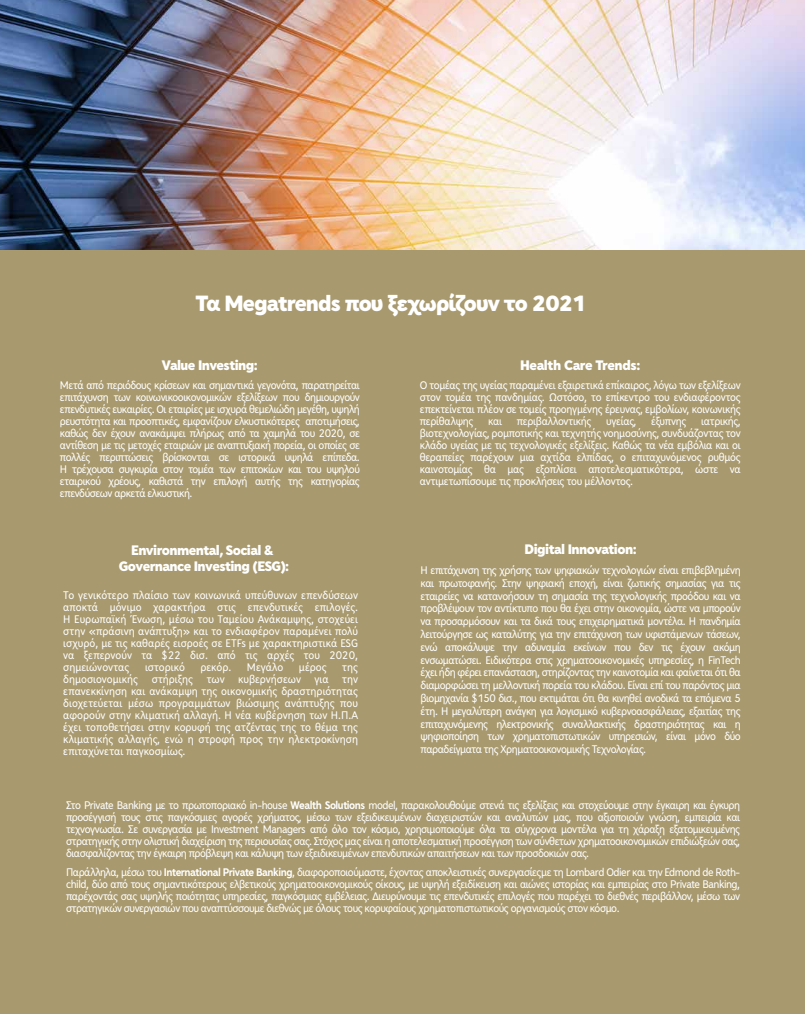
<style>
.page{position:relative;width:805px;height:1015px;background:#fff}
.page>*{position:absolute;margin:0;border:0;box-sizing:border-box;transform-origin:0 0}
.t1{font:900 24px "Piraeus Sans";letter-spacing:-.035em;color:#fff}
.t2{font:900 15px/16px "Piraeus Sans";letter-spacing:-.035em;color:#fff;text-align:center}
.t3{font:12px/12px "Piraeus Sans";letter-spacing:-.04em;color:#fff;text-align:justify;scale:.95 1}
.t4{font:12px "Piraeus Sans";color:#fff;scale:.95 1}
.s1{font-weight:700}
</style>
<div class="page">
<div style="left:0;top:249px;width:805px;height:765px;background:#a8996e"></div>
<img style="left:0;top:0;width:805px;height:250px">
<h1 class="t1" style="left:196px;top:290px;width:393px">Τα Megatrends που ξεχωρίζουν το 2021</h1>
<p class="t2" style="left:162px;top:357px;width:97px">Value Investing:</p>
<p class="t3" style="left:60px;top:380px;width:317px">Μετά από περιόδους κρίσεων και σημαντικά γεγονότα, παρατηρείται επιτάχυνση των κοινωνικοοικονομικών εξελίξεων που δημιουργούν επενδυτικές ευκαιρίες. Οι εταιρίες με ισχυρά θεμελιώδη μεγέθη, υψηλή ρευστότητα και προοπτικές, εμφανίζουν ελκυστικότερες αποτιμήσεις, καθώς δεν έχουν ανακάμψει πλήρως από τα χαμηλά του 2020, σε αντίθεση με τις μετοχές εταιριών με αναπτυξιακή πορεία, οι οποίες σε πολλές περιπτώσεις βρίσκονται σε ιστορικά υψηλά επίπεδα.<br>Η τρέχουσα συγκυρία στον τομέα των επιτοκίων και του υψηλού εταιρικού χρέους, καθιστά την επιλογή αυτής της κατηγορίας επενδύσεων αρκετά ελκυστική.</p>
<p class="t2" style="left:119px;top:542px;width:172px">Environmental, Social &amp;<br>Governance Investing (ESG):</p>
<p class="t3" style="left:63px;top:590px;width:312px">Το γενικότερο πλαίσιο των κοινωνικά υπεύθυνων επενδύσεων αποκτά μόνιμο χαρακτήρα στις επενδυτικές επιλογές.<br>Η Ευρωπαϊκή Ένωση, μέσω του Ταμείου Ανάκαμψης, στοχεύει στην «πράσινη ανάπτυξη» και το ενδιαφέρον παραμένει πολύ ισχυρό, με τις καθαρές εισροές σε ETFs με χαρακτηριστικά ESG να ξεπερνούν τα $22 δισ. από τις αρχές του 2020, σημειώνοντας</p>
<p class="t4" style="left:145px;top:661px;width:44px">ιστορικό</p>
<p class="t3" style="left:200px;top:662px;width:34px">ρεκόρ.</p>
<p class="t3" style="left:247px;top:662px;width:40px">Μεγάλο</p>
<p class="t3" style="left:299px;top:662px;width:31px">μέρος</p>
<p class="t3" style="left:63px;top:662px;width:312px;text-indent:279px">της δημοσιονομικής στήριξης των κυβερνήσεων για την επανεκκίνηση και ανάκαμψη της οικονομικής δραστηριότητας διοχετεύεται μέσω προγραμμάτων βιώσιμης ανάπτυξης που αφορούν στην κλιματική αλλαγή. Η νέα κυβέρνηση των Η.Π.Α έχει τοποθετήσει στην κορυφή της ατζέντας της το θέμα της κλιματικής αλλαγής, ενώ η στροφή προς την ηλεκτροκίνηση επιταχύνεται παγκοσμίως.</p>
<p class="t2" style="left:520px;top:357px;width:122px">Health Care Trends:</p>
<p class="t3" style="left:420px;top:380px;width:339px">Ο τομέας της υγείας παραμένει εξαιρετικά επίκαιρος, λόγω των εξελίξεων στον τομέα της πανδημίας. Ωστόσο, το επίκεντρο του ενδιαφέροντος επεκτείνεται πλέον σε τομείς προηγμένης έρευνας, εμβολίων, κοινωνικής περίθαλψης και περιβαλλοντικής υγείας, έξυπνης ιατρικής, βιοτεχνολογίας, ρομποτικής και τεχνητής νοημοσύνης, συνδυάζοντας τον κλάδο υγείας με τις τεχνολογικές εξελίξεις. Καθώς τα νέα εμβόλια και οι θεραπείες παρέχουν μια αχτίδα ελπίδας, ο επιταχυνόμενος ρυθμός καινοτομίας θα μας εξοπλίσει αποτελεσματικότερα, ώστε να αντιμετωπίσουμε τις προκλήσεις του μέλλοντος.</p>
<p class="t2" style="left:525px;top:541px;width:114px">Digital Innovation:</p>
<p class="t3" style="left:421px;top:564px;width:339px;line-height:12.8px">Η επιτάχυνση της χρήσης των ψηφιακών τεχνολογιών είναι επιβεβλημένη και πρωτοφανής. Στην ψηφιακή εποχή, είναι ζωτικής σημασίας για τις εταιρείες να κατανοήσουν τη σημασία της τεχνολογικής προόδου και να προβλέψουν τον αντίκτυπο που θα έχει στην οικονομία, ώστε να μπορούν να προσαρμόσουν και τα δικά τους επιχειρηματικά μοντέλα. Η πανδημία λειτούργησε ως καταλύτης για την επιτάχυνση των υφιστάμενων τάσεων, ενώ αποκάλυψε την αδυναμία εκείνων που δεν τις έχουν ακόμη ενσωματώσει. Ειδικότερα στις χρηματοοικονομικές υπηρεσίες, η FinTech έχει ήδη φέρει επανάσταση, στηρίζοντας την καινοτομία και φαίνεται ότι θα διαμορφώσει τη μελλοντική πορεία του κλάδου. Είναι επί του παρόντος μια βιομηχανία $150 δισ., που εκτιμάται ότι θα κινηθεί ανοδικά τα επόμενα 5 έτη. Η μεγαλύτερη ανάγκη για λογισμικό κυβερνοασφάλειας, εξαιτίας της επιταχυνόμενης ηλεκτρονικής συναλλακτικής δραστηριότητας και η ψηφιοποίηση των χρηματοπιστωτικών υπηρεσιών, είναι μόνο δύο παραδείγματα της Χρηματοοικονομικής Τεχνολογίας.</p>
<p class="t3" style="left:66px;top:799px;width:711px">Στο Private Banking με το πρωτοποριακό in-house <span class="s1">Wealth Solutions</span> model, παρακολουθούμε στενά τις εξελίξεις και στοχεύουμε στην έγκαιρη και έγκυρη προσέγγισή τους στις παγκόσμιες αγορές χρήματος, μέσω των εξειδικευμένων διαχειριστών και αναλυτών μας, που αξιοποιούν γνώση, εμπειρία και τεχνογνωσία. Σε συνεργασία με Investment Managers από όλο τον κόσμο, χρησιμοποιούμε όλα τα σύγχρονα μοντέλα για τη χάραξη εξατομικευμένης στρατηγικής στην ολιστική διαχείριση της περιουσίας σας. Στόχος μας είναι η αποτελεσματική προσέγγιση των σύνθετων χρηματοοικονομικών επιδιώξεών σας, διασφαλίζοντας την έγκαιρη πρόβλεψη και κάλυψη των εξειδικευμένων επενδυτικών απαιτήσεων και των προσδοκιών σας.</p>
<p class="t3" style="left:66px;top:866px;width:711px">Παράλληλα, μέσω του <span class="s1">International Private Banking</span>, διαφοροποιούμαστε, έχοντας αποκλειστικές συνεργασίεςμε τη Lombard Odier και την Edmond de Roth&shy;child, δύο από τους σημαντικότερους ελβετικούς χρηματοοικονομικούς οίκους, με υψηλή εξειδίκευση και αιώνες ιστορίας και εμπειρίας στο Private Banking, παρέχοντάς σας υψηλής ποιότητας υπηρεσίες, παγκόσμιας εμβέλειας. Διευρύνουμε τις επενδυτικές επιλογές που παρέχει το διεθνές περιβάλλον, μέσω των στρατηγικών συνεργασιών που αναπτύσσουμε διεθνώς με όλους τους κορυφαίoυς χρηματοπιστωτικούς οργανισμούς στον κόσμο.</p>
</div>
